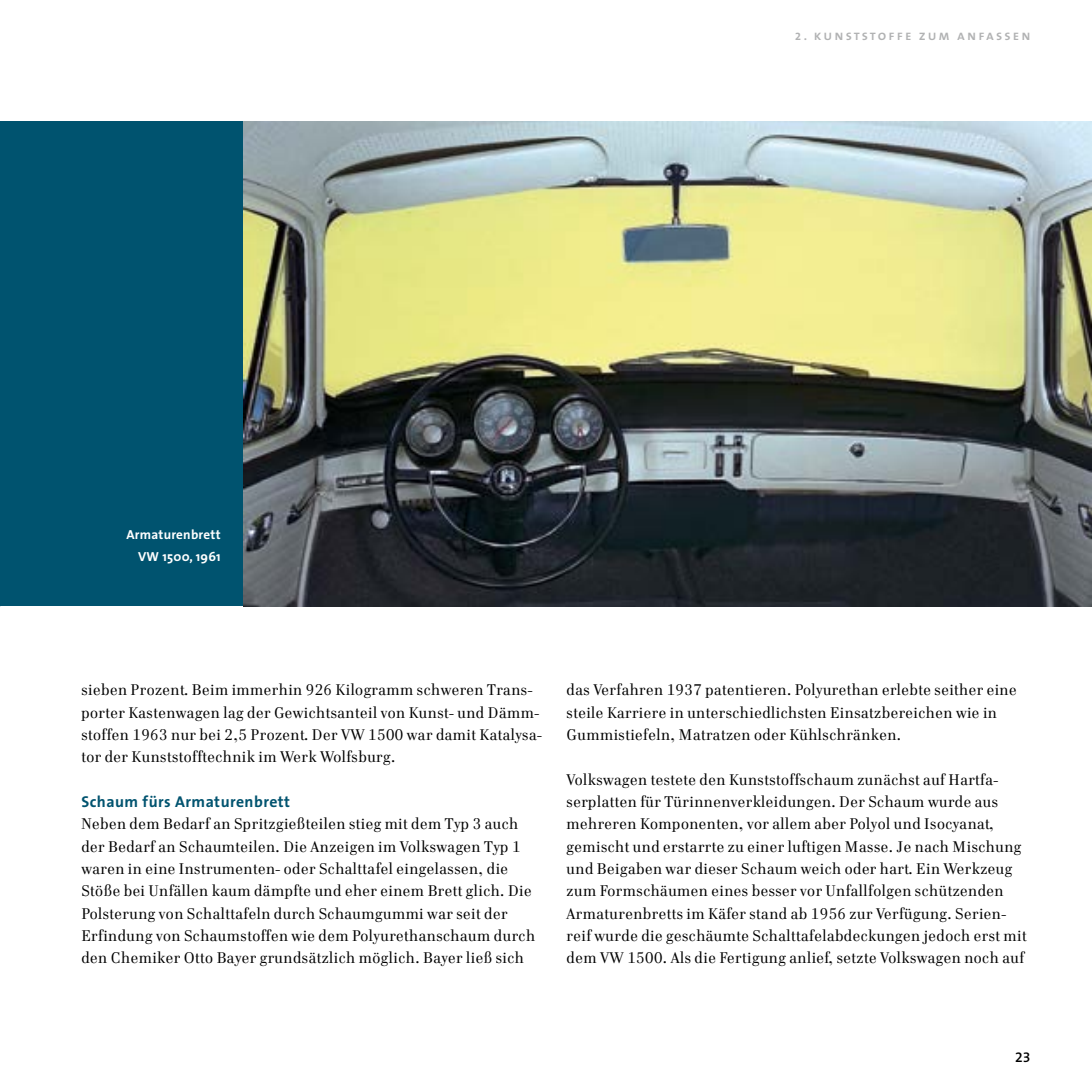
<style>
.page{position:relative;width:1092px;height:1092px;background:#fff}
.page>*{position:absolute;margin:0;border:0;box-sizing:border-box;transform-origin:0 0}
.t1{font:15.75px/22.4px "Cellini TF";letter-spacing:.03em;color:#000}
.t2{font:700 15.75px "The Sans";letter-spacing:.03em;color:#00536f}
.t3{font:14px "The Sans Semi Bold Caps";letter-spacing:.15em;color:#b1b2b3}
.t4{font:14px "The Sans Semi Bold Expert";color:#000}
.t5{font:700 13.12px/22.4px "The Sans";letter-spacing:.02em;color:#fff;text-align:right}
.s1{font-family:"The Sans Expert";font-size:17.85px}
</style>
<div class="page">
<div style="left:0;top:121px;width:243px;height:485px;background:#00536f"></div>
<img style="left:243px;top:121px;width:848px;height:485px">
<p class="t3" style="left:795px;top:23px;width:237px"><span class="s1">c</span>. kunststoffe zum anfassen</p>
<p class="t5" style="left:126px;top:523px;width:96px">Armaturenbrett<br>VW 1500, 1961</p>
<p class="t1" style="left:81px;top:678px;width:462px">sieben Prozent. Beim immerhin 926 Kilogramm schweren Trans&shy;porter Kastenwagen lag der Gewichtsanteil von Kunst- und Dämm&shy;stoffen 1963 nur bei 2,5 Prozent. Der VW 1500 war damit Katalysa&shy;tor der Kunststofftechnik im Werk Wolfsburg.</p>
<p class="t2" style="left:81px;top:788px;width:210px">Schaum fürs Armaturenbrett</p>
<p class="t1" style="left:81px;top:812px;width:455px">Neben dem Bedarf an Spritzgießteilen stieg mit dem Typ 3 auch der Bedarf an Schaumteilen. Die Anzeigen im Volkswagen Typ 1 waren in eine Instrumenten- oder Schalttafel eingelassen, die Stöße bei Unfällen kaum dämpfte und eher einem Brett glich. Die Polsterung von Schalttafeln durch Schaumgummi war seit der Erfindung von Schaumstoffen wie dem Polyurethanschaum durch den Chemiker Otto Bayer grundsätzlich möglich. Bayer ließ sich</p>
<p class="t1" style="left:566px;top:678px;width:451px">das Verfahren 1937 patentieren. Polyurethan erlebte seither eine steile Karriere in unterschiedlichsten Einsatzbereichen wie in<br>Gummistiefeln, Matratzen oder Kühlschränken.</p>
<p class="t1" style="left:566px;top:768px;width:461px">Volkswagen testete den Kunststoffschaum zunächst auf Hartfa&shy;serplatten für Türinnenverkleidungen. Der Schaum wurde aus mehreren Komponenten, vor allem aber Polyol und Isocyanat, gemischt und erstarrte zu einer luftigen Masse. Je nach Mischung und Beigaben war dieser Schaum weich oder hart. Ein Werkzeug zum Formschäumen eines besser vor Unfallfolgen schützenden Armaturenbretts im Käfer stand ab 1956 zur Verfügung. Serien&shy;reif wurde die geschäumte Schalttafelabdeckungen jedoch erst mit dem VW 1500. Als die Fertigung anlief, setzte Volkswagen noch auf</p>
<p class="t4" style="left:1015px;top:1045px;width:17px">23</p>
</div>
